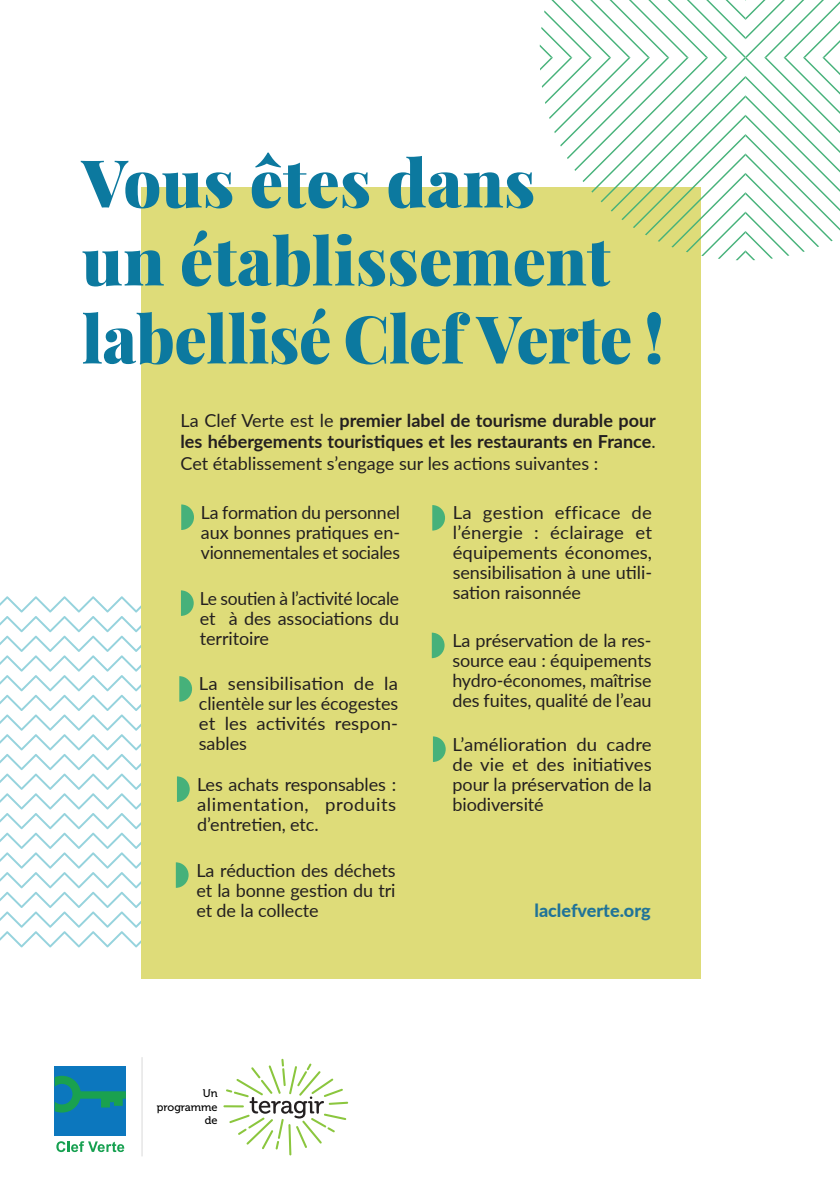
<style>
.page{position:relative;width:840px;height:1191px;background:#fff}
.page>*{position:absolute;margin:0;border:0;box-sizing:border-box;transform-origin:0 0}
.t1{font:900 66px "Playfair Display";color:#0c799f}
.Paraphraphe_justifié{font:18px/20px "Lato";letter-spacing:-.005em;color:#231f20;text-align:justify}
.t2{font:700 18px/21.6px "Lato";color:#231f20;text-align:justify}
.t3{font:800 18px "Lato";color:#207398}
.t4{font:11px/13.2px "Museo 500";color:#000;text-align:right}
.s1{font-weight:400}
</style>
<div class="page">
<svg style="left:0;top:596px;width:142px;height:351px"></svg>
<div style="left:142px;top:187px;width:558px;height:791px;background:#dedc79"></div>
<svg style="left:539px;top:0;width:300px;height:260px"></svg>
<hr style="left:224px;top:1105px;width:20px;height:2px;background:#8bc63e">
<svg style="left:226px;top:1058px;width:122px;height:97px"></svg>
<hr style="left:142px;top:1057px;width:1px;height:99px;background:#d9d9d9">
<svg style="left:177px;top:776px;width:13px;height:26px"></svg>
<svg style="left:433px;top:736px;width:12px;height:26px"></svg>
<svg style="left:179px;top:676px;width:13px;height:25px"></svg>
<svg style="left:181px;top:590px;width:13px;height:26px"></svg>
<svg style="left:181px;top:504px;width:13px;height:26px"></svg>
<svg style="left:432px;top:505px;width:13px;height:25px"></svg>
<svg style="left:431px;top:632px;width:13px;height:26px"></svg>
<svg style="left:176px;top:862px;width:12px;height:26px"></svg>
<svg style="left:54px;top:1066px;width:72px;height:87px;background:#3293b0"></svg>
<p class="t1" style="left:82px;top:131px;width:454px">Vous êtes dans</p>
<p class="t1" style="left:82px;top:209px;width:529px">un établissement</p>
<p class="t1" style="left:82px;top:287px;width:583px">labellisé Clef Verte !</p>
<p class="t2" style="left:180px;top:409px;width:477px"><span class="s1">La Clef Verte est le</span> premier label de tourisme durable pour les hébergements touristiques et les restaurants en France<span class="s1">.<br>Cet établissement s’engage sur les actions suivantes :</span></p>
<p class="Paraphraphe_justifié" style="left:201px;top:501px;width:200px">La formation du personnel aux bonnes pratiques en&shy;vionnementales et sociales</p>
<p class="Paraphraphe_justifié" style="left:452px;top:502px;width:200px">La gestion efficace de l’énergie : éclairage et équipements économes, sensibilisation à une utili&shy;sation raisonnée</p>
<p class="Paraphraphe_justifié" style="left:452px;top:629px;width:201px">La préservation de la res&shy;source eau : équipements hydro-économes, maîtrise des fuites, qualité de l’eau</p>
<p class="Paraphraphe_justifié" style="left:200px;top:587px;width:200px">Le soutien à l’activité locale et à des associations du territoire</p>
<p class="Paraphraphe_justifié" style="left:199px;top:673px;width:201px">La sensibilisation de la clientèle sur les écogestes et les activités respon&shy;sables</p>
<p class="Paraphraphe_justifié" style="left:452px;top:733px;width:201px">L’amélioration du cadre de vie et des initiatives pour la préservation de la biodiversité</p>
<p class="Paraphraphe_justifié" style="left:197px;top:773px;width:200px">Les achats responsables : alimentation, produits d’entretien, etc.</p>
<p class="Paraphraphe_justifié" style="left:196px;top:859px;width:200px">La réduction des déchets et la bonne gestion du tri et de la collecte</p>
<p class="t4" style="left:157px;top:1087px;width:62px">Un programme de</p>
<p class="t3" style="left:534px;top:897px;width:118px">laclefverte.org</p>
</div>
